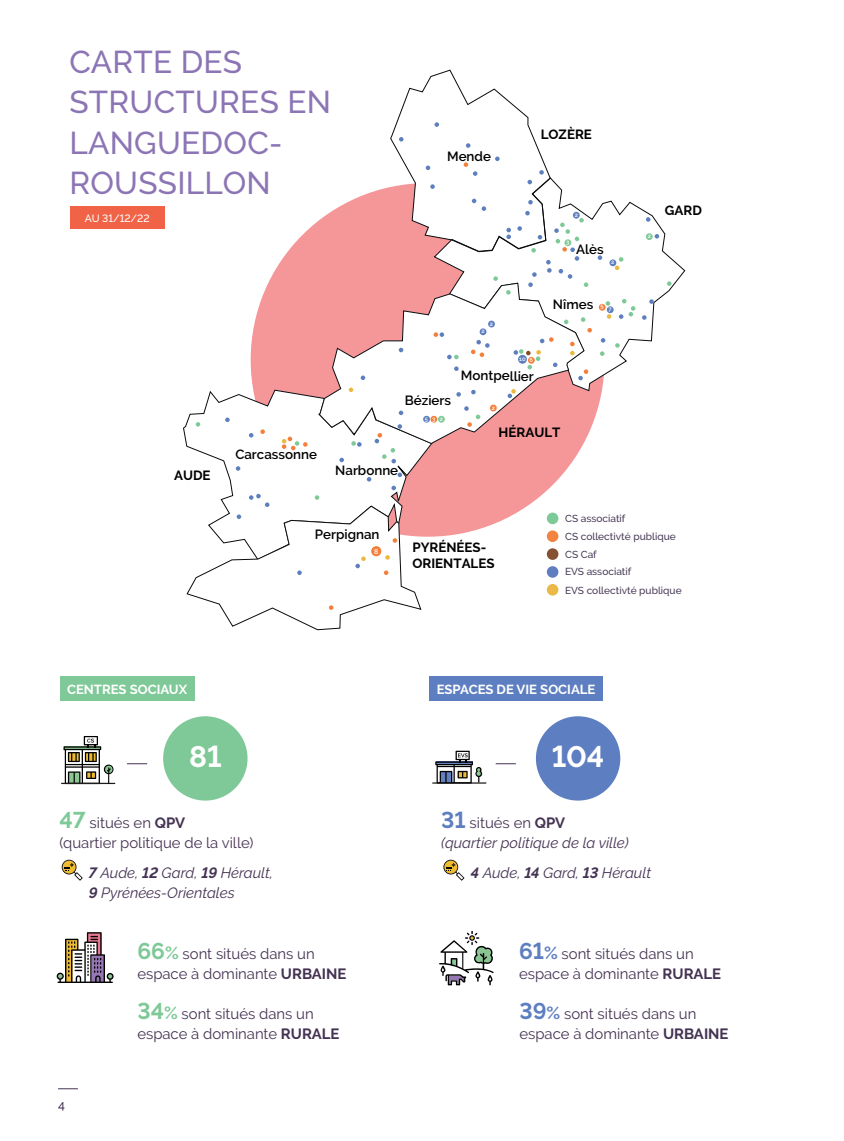
<style>
.page{position:relative;width:844px;height:1141px;background:#fff}
.page>*{position:absolute;margin:0;border:0;box-sizing:border-box;transform-origin:0 0}
.GRAND_TITRE{font:500 31.5px/40.2px "Raleway";letter-spacing:.01em;color:#8c75b5}
.Texte_courant{font:700 29.75px "Raleway";color:#fff}
.Texte_courant_-_violet{font:14.88px/20.1px "Raleway";color:#443252}
.Texte_courant_-_violet-2{font:italic 14.88px/20.1px "Raleway";color:#443252}
.t1{font:600 13.3px "Raleway";color:#000001}
.t2{font:700 13.3px/15.9px "Raleway";color:#000001}
.t3{font:700 13.12px "Raleway";color:#fff}
.t4{font:500 12.25px "Raleway";color:#443252}
.Texte_courant-2{font:500 10.5px "Raleway";color:#fff}
.t5{font:500 10.15px/18px "Raleway";color:#483a56}
.t6{font:600 7px "Raleway";color:#fff}
.t7{font:600 5.77px "Raleway";color:#fff}
.s1{font-weight:700;font-style:normal;font-size:22.75px;color:#5d7ec0}
.s2{font-style:normal}
.s3{font-weight:700;font-style:normal}
.s4{font-weight:700;font-size:22.75px;color:#7ec997}
.s5{font-weight:700}
.s6{font-weight:700;font-size:17.5px;color:#7ec997}
.s7{font-weight:700;font-size:22.75px;color:#5d7ec0}
.s8{font-weight:700;font-size:17.5px;color:#5d7ec0}
</style>
<div class="page">
<svg style="left:58px;top:1088px;width:20px;height:1px"></svg>
<div style="left:250px;top:183px;width:354px;height:354px;background:#f59799;border-radius:50%"></div>
<svg style="left:127px;top:763px;width:20px;height:1px"></svg>
<svg style="left:495px;top:763px;width:20px;height:1px"></svg>
<div style="left:60px;top:677px;width:134px;height:24px;background:#7ec997"></div>
<div style="left:429px;top:677px;width:173px;height:24px;background:#5d7ec0"></div>
<div style="left:70px;top:206px;width:94px;height:22px;background:#f16347"></div>
<div style="left:163px;top:716px;width:84px;height:85px;background:#7ec997;border-radius:50%"></div>
<div style="left:535px;top:716px;width:85px;height:85px;background:#5d7ec0;border-radius:50%"></div>
<svg style="left:183px;top:389px;width:249px;height:148px"></svg>
<svg style="left:584px;top:200px;width:101px;height:192px"></svg>
<svg style="left:318px;top:69px;width:266px;height:375px"></svg>
<div style="left:598px;top:304px;width:7px;height:7px;background:#f37f3a;border-radius:50%"></div>
<div style="left:606px;top:306px;width:7px;height:7px;background:#5d7fbe;border-radius:50%"></div>
<div style="left:609px;top:259px;width:7px;height:7px;background:#5d7fbe;border-radius:50%"></div>
<div style="left:645px;top:233px;width:7px;height:7px;background:#7ec998;border-radius:50%"></div>
<svg style="left:599px;top:351px;width:5px;height:5px"></svg>
<svg style="left:615px;top:343px;width:4px;height:5px"></svg>
<svg style="left:563px;top:320px;width:5px;height:4px"></svg>
<svg style="left:580px;top:317px;width:5px;height:5px"></svg>
<svg style="left:666px;top:281px;width:5px;height:5px"></svg>
<svg style="left:605px;top:301px;width:5px;height:5px"></svg>
<svg style="left:645px;top:217px;width:5px;height:5px"></svg>
<svg style="left:654px;top:234px;width:5px;height:5px"></svg>
<svg style="left:597px;top:255px;width:5px;height:5px"></svg>
<svg style="left:614px;top:257px;width:9px;height:13px"></svg>
<svg style="left:618px;top:299px;width:17px;height:20px"></svg>
<svg style="left:606px;top:314px;width:5px;height:5px"></svg>
<svg style="left:649px;top:299px;width:4px;height:5px"></svg>
<svg style="left:642px;top:315px;width:4px;height:5px"></svg>
<svg style="left:600px;top:338px;width:5px;height:5px"></svg>
<svg style="left:578px;top:369px;width:10px;height:11px"></svg>
<svg style="left:587px;top:328px;width:4px;height:4px"></svg>
<svg style="left:390px;top:70px;width:198px;height:225px"></svg>
<svg style="left:433px;top:332px;width:11px;height:5px"></svg>
<svg style="left:447px;top:355px;width:11px;height:4px"></svg>
<svg style="left:454px;top:366px;width:4px;height:5px"></svg>
<svg style="left:456px;top:392px;width:5px;height:5px"></svg>
<svg style="left:471px;top:390px;width:4px;height:4px"></svg>
<svg style="left:471px;top:340px;width:18px;height:17px"></svg>
<svg style="left:552px;top:363px;width:5px;height:4px"></svg>
<svg style="left:539px;top:337px;width:14px;height:6px"></svg>
<svg style="left:464px;top:406px;width:16px;height:21px"></svg>
<svg style="left:360px;top:375px;width:5px;height:5px"></svg>
<div style="left:430px;top:416px;width:7px;height:7px;background:#f37f3a;border-radius:50%"></div>
<svg style="left:513px;top:349px;width:27px;height:20px"></svg>
<svg style="left:570px;top:342px;width:4px;height:13px"></svg>
<svg style="left:507px;top:389px;width:8px;height:9px"></svg>
<svg style="left:348px;top:388px;width:5px;height:4px"></svg>
<div style="left:528px;top:357px;width:6px;height:7px;background:#f37f3a;border-radius:50%"></div>
<div style="left:518px;top:355px;width:8px;height:9px;background:#5d7fbe;border-radius:50%"></div>
<div style="left:423px;top:416px;width:7px;height:7px;background:#5d7fbe;border-radius:50%"></div>
<div style="left:438px;top:416px;width:6px;height:7px;background:#7ec998;border-radius:50%"></div>
<svg style="left:490px;top:405px;width:6px;height:6px"></svg>
<svg style="left:398px;top:348px;width:5px;height:4px"></svg>
<svg style="left:186px;top:411px;width:235px;height:219px"></svg>
<div style="left:479px;top:328px;width:7px;height:7px;background:#5d7fbe;border-radius:50%"></div>
<div style="left:488px;top:321px;width:7px;height:6px;background:#5d7fbe;border-radius:50%"></div>
<div style="left:546px;top:566px;width:12px;height:12px;background:#617fc0;border-radius:50%"></div>
<div style="left:546px;top:513px;width:12px;height:11px;background:#7ec998;border-radius:50%"></div>
<div style="left:546px;top:584px;width:12px;height:12px;background:#eab947;border-radius:50%"></div>
<div style="left:546px;top:530px;width:12px;height:12px;background:#f38340;border-radius:50%"></div>
<div style="left:546px;top:548px;width:12px;height:12px;background:#865131;border-radius:50%"></div>
<hr style="left:62px;top:783px;width:53px;height:1px;background:#1d1d1b">
<svg style="left:63px;top:736px;width:50px;height:48px"></svg>
<svg style="left:443px;top:860px;width:21px;height:20px"></svg>
<svg style="left:62px;top:860px;width:21px;height:20px"></svg>
<hr style="left:432px;top:782px;width:54px;height:2px;background:#1d1d1b">
<svg style="left:435px;top:751px;width:47px;height:32px"></svg>
<svg style="left:57px;top:932px;width:57px;height:51px"></svg>
<svg style="left:439px;top:931px;width:54px;height:54px"></svg>
<p class="GRAND_TITRE" style="left:69px;top:42px;width:263px">CARTE DES<br>STRUCTURES EN<br>LANGUEDOC-<br>ROUSSILLON</p>
<p class="Texte_courant-2" style="left:85px;top:212px;width:66px">AU 31/12/22</p>
<p class="t1" style="left:235px;top:447px;width:83px">Carcassonne</p>
<p class="t1" style="left:447px;top:149px;width:45px">Mende</p>
<p class="t7" style="left:489px;top:320px;width:5px">2</p>
<p class="t7" style="left:481px;top:328px;width:5px">2</p>
<p class="t2" style="left:540px;top:126px;width:53px">LOZÈRE</p>
<p class="t7" style="left:519px;top:356px;width:15px">10 6</p>
<p class="t7" style="left:574px;top:211px;width:5px">2</p>
<p class="t7" style="left:566px;top:239px;width:5px">3</p>
<p class="t1" style="left:576px;top:241px;width:29px">Alès</p>
<p class="t7" style="left:611px;top:259px;width:5px">2</p>
<p class="t1" style="left:552px;top:297px;width:42px">Nîmes</p>
<p class="t7" style="left:600px;top:303px;width:5px">5</p>
<p class="t7" style="left:608px;top:306px;width:5px">7</p>
<p class="t1" style="left:405px;top:392px;width:48px">Béziers</p>
<p class="t7" style="left:432px;top:415px;width:5px">3</p>
<p class="t7" style="left:425px;top:415px;width:5px">5</p>
<p class="t7" style="left:439px;top:415px;width:5px">2</p>
<p class="t1" style="left:461px;top:367px;width:74px;rotate:1deg">Montpellier</p>
<p class="t7" style="left:491px;top:404px;width:5px">2</p>
<p class="t2" style="left:498px;top:424px;width:63px">HÉRAULT</p>
<p class="t2" style="left:174px;top:468px;width:38px">AUDE</p>
<p class="t1" style="left:335px;top:462px;width:64px">Narbonne</p>
<p class="t7" style="left:647px;top:233px;width:5px">2</p>
<p class="t2" style="left:664px;top:203px;width:39px">GARD</p>
<p class="t1" style="left:315px;top:527px;width:66px">Perpignan</p>
<p class="t6" style="left:374px;top:547px;width:6px">8</p>
<p class="t2" style="left:412px;top:540px;width:84px">PYRÉNÉES-<br>ORIENTALES</p>
<p class="t5" style="left:565px;top:509px;width:118px">CS associatif<br>CS collectivté publique<br>CS Caf<br>EVS associatif<br>EVS collectivté publique</p>
<p class="t3" style="left:67px;top:681px;width:122px">CENTRES SOCIAUX</p>
<p class="t3" style="left:437px;top:681px;width:160px">ESPACES DE VIE SOCIALE</p>
<p class="Texte_courant" style="left:189px;top:740px;width:34px">81</p>
<p class="Texte_courant" style="left:551px;top:740px;width:54px">104</p>
<p class="Texte_courant_-_violet-2" style="left:441px;top:812px;width:189px"><span class="s1">31</span> <span class="s2">situés en</span> <span class="s3">QPV<br></span>(quartier politique de la ville)</p>
<p class="Texte_courant_-_violet" style="left:60px;top:812px;width:195px"><span class="s4">47</span> situés en <span class="s5">QPV<br></span>(quartier politique de la ville)</p>
<p class="Texte_courant_-_violet-2" style="left:89px;top:863px;width:186px"><span class="s5">7</span> Aude, <span class="s5">12</span> Gard, <span class="s5">19</span> Hérault,<br><span class="s5">9</span> Pyrénées-Orientales</p>
<p class="Texte_courant_-_violet-2" style="left:470px;top:863px;width:182px"><span class="s5">4</span> Aude, <span class="s5">14</span> Gard, <span class="s5">13</span> Hérault</p>
<p class="t4" style="left:58px;top:1098px;width:8px">4</p>
<p class="Texte_courant_-_violet" style="left:137px;top:943px;width:210px"><span class="s4">66</span><span class="s6">%</span> sont situés dans un espace à dominante <span class="s5">URBAINE</span></p>
<p class="Texte_courant_-_violet" style="left:137px;top:1004px;width:203px"><span class="s4">34</span><span class="s6">%</span> sont situés dans un espace à dominante <span class="s5">RURALE</span></p>
<p class="Texte_courant_-_violet" style="left:519px;top:943px;width:203px"><span class="s7">61</span><span class="s8">%</span> sont situés dans un espace à dominante <span class="s5">RURALE</span></p>
<p class="Texte_courant_-_violet" style="left:519px;top:1004px;width:210px"><span class="s7">39</span><span class="s8">%</span> sont situés dans un espace à dominante <span class="s5">URBAINE</span></p>
</div>
